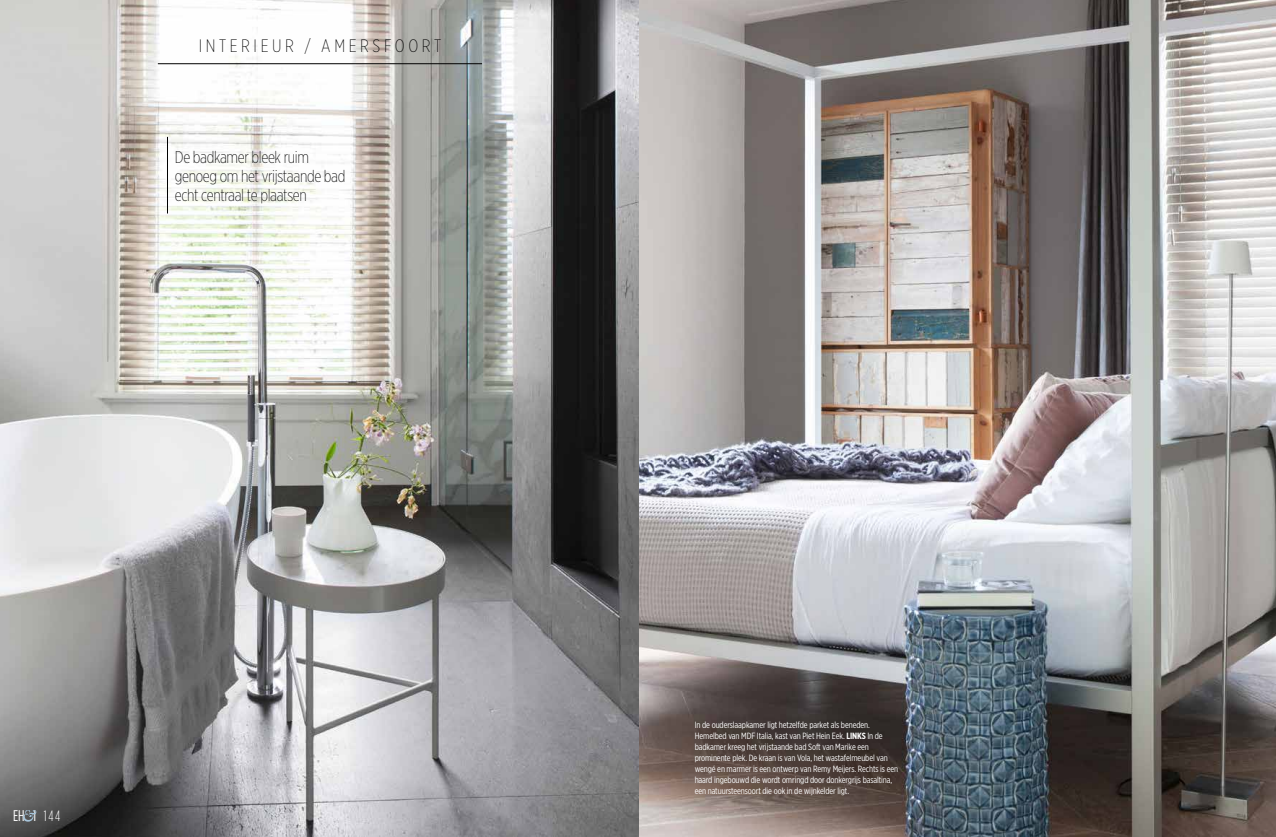
<style>
.page{position:relative;width:1276px;height:837px;background:#fff}
.page>*{position:absolute;margin:0;border:0;box-sizing:border-box;transform-origin:0 0}
.t1{font:200 18px "Gotham X Narrow";letter-spacing:.2em;color:#000}
.t2{font:200 17px/19px "Gotham X Narrow";letter-spacing:-.02em;color:#000}
.t3{font:15.4px "Gotham Condensed";color:#fff}
.t4{font:9px/11px "Gotham X Narrow";letter-spacing:-.01em;color:#fff}
.s1{font-weight:300;font-size:14.9px}
.s2{font-weight:700}
</style>
<div class="page">
<img style="left:0;top:0;width:1276px;height:836px">
<hr style="left:158px;top:63px;width:324px;height:1px;background:#000">
<hr style="left:167px;top:137px;width:1px;height:76px;background:#000">
<svg style="left:23px;top:810px;width:13px;height:11px"></svg>
<h1 class="t1" style="left:199px;top:35px;width:244px">INTERIEUR / AMERSFOORT</h1>
<h2 class="t2" style="left:175px;top:147px;width:172px">De badkamer bleek ruim genoeg om het vrijstaande bad echt centraal te plaatsen</h2>
<h3 class="t3" style="left:13px;top:806px;width:49px">EH I <span class="s1">144</span></h3>
<p class="t4" style="left:694px;top:719px;width:205px">In de ouderslaapkamer ligt hetzelfde parket als beneden.<br>Hemelbed van MDF Italia, kast van Piet Hein Eek. <span class="s2">LINKS</span> In de badkamer kreeg het vrijstaande bad Soft van Marike een prominente plek. De kraan is van Vola, het wastafelmeubel van wengé en marmer is een ontwerp van Remy Meijers. Rechts is een haard ingebouwd die wordt omringd door donkergrijs basaltina, een natuursteensoort die ook in de wijnkelder ligt.</p>
</div>
